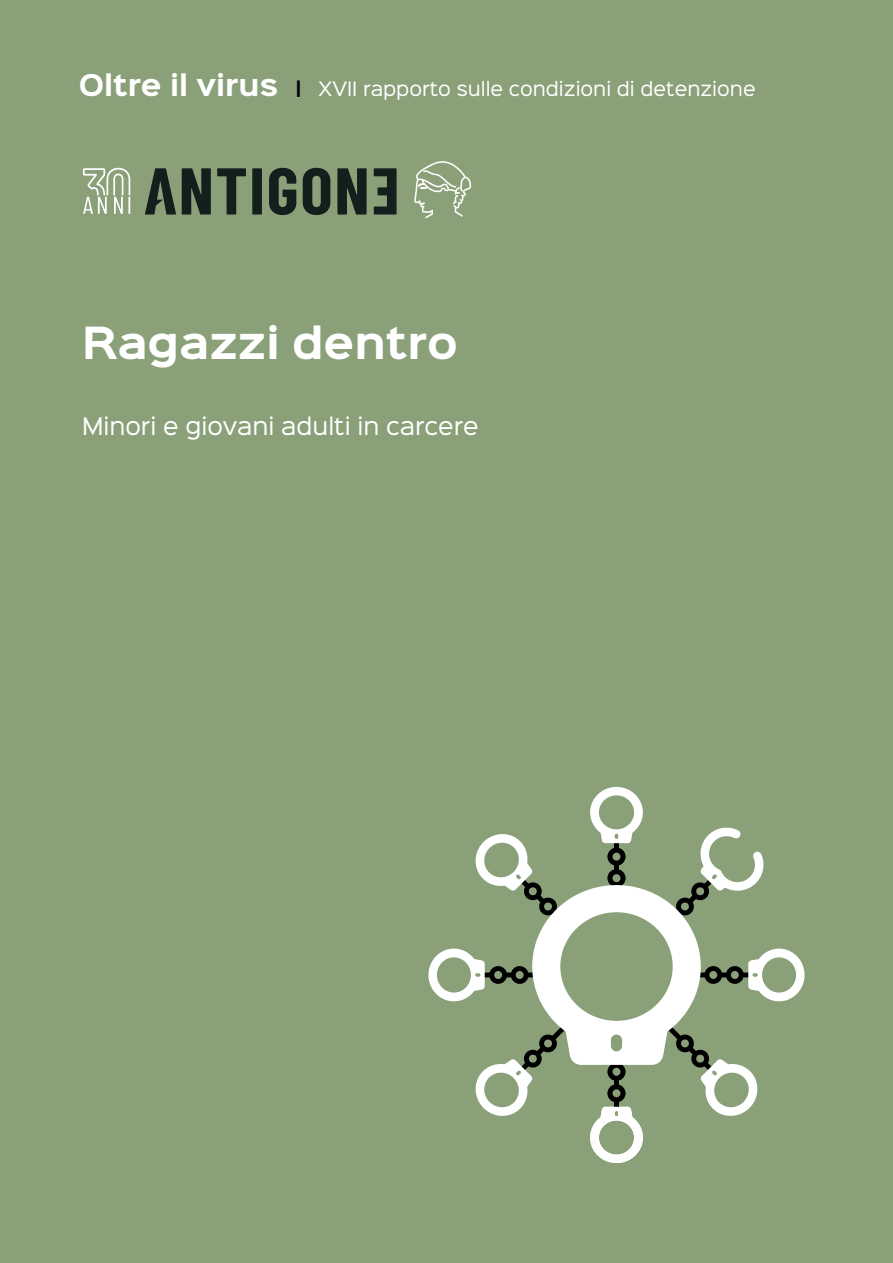
<style>
.page{position:relative;width:893px;height:1263px;background:#8aa079}
.page>*{position:absolute;margin:0;border:0;box-sizing:border-box;transform-origin:0 0}
.t1{font:700 39.9px "Sinkin Sans 700";color:#fff}
.t2{font:22.05px "Sinkin Sans 400";color:#fff}
.t3{font:18px "Sinkin Sans 400";color:#fff}
.s1{font-family:"Sinkin Sans 700";font-weight:700;font-size:27px}
.s2{font-family:"Sinkin Sans 700";font-weight:700;color:#000}
</style>
<div class="page">
<svg style="left:428px;top:787px;width:377px;height:376px"></svg>
<svg style="left:414px;top:161px;width:58px;height:57px"></svg>
<svg style="left:182px;top:168px;width:29px;height:47px"></svg>
<svg style="left:217px;top:168px;width:29px;height:47px"></svg>
<svg style="left:252px;top:168px;width:10px;height:47px"></svg>
<svg style="left:269px;top:168px;width:27px;height:47px"></svg>
<svg style="left:145px;top:168px;width:31px;height:47px"></svg>
<svg style="left:303px;top:168px;width:27px;height:47px"></svg>
<svg style="left:337px;top:168px;width:30px;height:47px"></svg>
<svg style="left:374px;top:168px;width:23px;height:47px"></svg>
<svg style="left:83px;top:168px;width:47px;height:46px"></svg>
<p class="t3" style="left:79px;top:73px;width:678px"><span class="s1">Oltre il virus</span> <span class="s2">|</span> XVII rapporto sulle condizioni di detenzione</p>
<p class="t1" style="left:82px;top:322px;width:377px">Ragazzi dentro</p>
<p class="t2" style="left:82px;top:407px;width:398px">Minori e giovani adulti in carcere</p>
</div>
